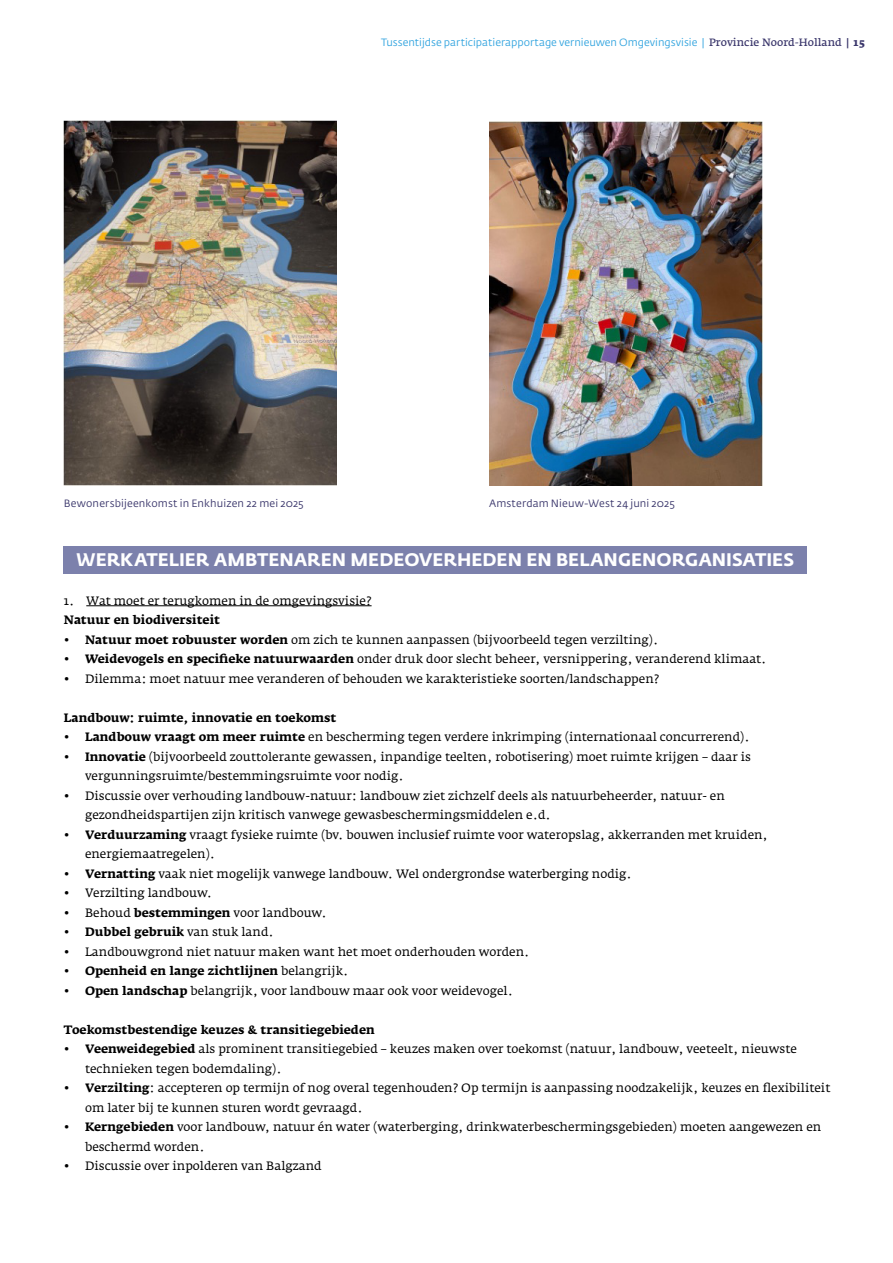
<style>
.page{position:relative;width:893px;height:1263px;background:#fff}
.page>*{position:absolute;margin:0;border:0;box-sizing:border-box;transform-origin:0 0}
.t1{font:700 18px "Fedra Sans Std";color:#fff}
.t2{font:12px/19.5px "Fedra Serif A Std";color:#000}
.t3{font:700 12px "Fedra Serif A Std";color:#000}
.t4{font:10.5px "Fedra Sans Std";color:#32a4df}
.t5{font:10.5px "Fedra Sans Std";letter-spacing:.015em;color:#3a366b}
.s1{font-family:"Fedra Serif A Std";font-weight:600;color:#3a366b}
.s2{font-family:"Fedra Serif A Std";font-weight:700;color:#3a366b}
.s3{font-weight:700}
.s4{font-weight:400}
</style>
<div class="page">
<div style="left:64px;top:546px;width:743px;height:28px;background:#7c81ac"></div>
<hr style="left:86px;top:605px;width:286px;height:1px;background:#000">
<img style="left:64px;top:121px;width:273px;height:364px">
<img style="left:489px;top:121px;width:273px;height:365px">
<p class="t4" style="left:381px;top:36px;width:485px">Tussentijdse participatierapportage vernieuwen Omgevingsvisie | <span class="s1">Provincie Noord-Holland</span> <span class="s2">| 15</span></p>
<p class="t5" style="left:64px;top:497px;width:241px">Bewonersbijeenkomst in Enkhuizen 22 mei 2025</p>
<p class="t5" style="left:489px;top:497px;width:187px">Amsterdam Nieuw-West 24 juni 2025</p>
<h1 class="t1" style="left:77px;top:548px;width:719px">WERKATELIER AMBTENAREN MEDEOVERHEDEN EN BELANGENORGANISATIES</h1>
<p class="t2" style="left:64px;top:591px;width:309px">1. Wat moet er terugkomen in de omgevingsvisie?</p>
<p class="t3" style="left:64px;top:613px;width:158px">Natuur en biodiversiteit</p>
<p class="t2" style="left:64px;top:630px;width:596px">• <span class="s3">Natuur moet robuuster worden</span> om zich te kunnen aanpassen (bijvoorbeeld tegen verzilting).</p>
<p class="t2" style="left:64px;top:649px;width:704px">• <span class="s3">Weidevogels en specifieke natuurwaarden</span> onder druk door slecht beheer, versnippering, veranderend klimaat.</p>
<p class="t2" style="left:64px;top:669px;width:597px">• Dilemma: moet natuur mee veranderen of behouden we karakteristieke soorten/landschappen?</p>
<p class="t3" style="left:64px;top:710px;width:274px">Landbouw: ruimte, innovatie en toekomst</p>
<p class="t2" style="left:64px;top:727px;width:687px">• <span class="s3">Landbouw vraagt om meer ruimte</span> en bescherming tegen verdere inkrimping (internationaal concurrerend).</p>
<p class="t2" style="left:85px;top:747px;width:667px;text-indent:-21px">• <span class="s3">Innovatie</span> (bijvoorbeeld zouttolerante gewassen, inpandige teelten, robotisering) moet ruimte krijgen – daar is vergunningsruimte/bestemmingsruimte voor nodig.</p>
<p class="t2" style="left:85px;top:786px;width:641px;text-indent:-21px">• Discussie over verhouding landbouw-natuur: landbouw ziet zichzelf deels als natuurbeheerder, natuur- en gezondheidspartijen zijn kritisch vanwege gewasbeschermingsmiddelen e.d.</p>
<p class="t2" style="left:85px;top:825px;width:684px;text-indent:-21px">• <span class="s3">Verduurzaming</span> vraagt fysieke ruimte (bv. bouwen inclusief ruimte voor wateropslag, akkerranden met kruiden, energiemaatregelen).</p>
<p class="t2" style="left:64px;top:864px;width:570px">• <span class="s3">Vernatting</span> vaak niet mogelijk vanwege landbouw. Wel ondergrondse waterberging nodig.</p>
<p class="t2" style="left:64px;top:883px;width:150px">• Verzilting landbouw.</p>
<p class="t2" style="left:64px;top:903px;width:264px">• Behoud <span class="s3">bestemmingen</span> voor landbouw.</p>
<p class="t2" style="left:64px;top:922px;width:212px">• <span class="s3">Dubbel gebruik</span> van stuk land.</p>
<p class="t2" style="left:64px;top:942px;width:467px">• Landbouwgrond niet natuur maken want het moet onderhouden worden.</p>
<p class="t3" style="left:64px;top:964px;width:286px"><span class="s4">•</span> Openheid en lange zichtlijnen <span class="s4">belangrijk.</span></p>
<p class="t2" style="left:64px;top:981px;width:451px">• <span class="s3">Open landschap</span> belangrijk, voor landbouw maar ook voor weidevogel.</p>
<p class="t3" style="left:64px;top:1022px;width:312px">Toekomstbestendige keuzes &amp; transitiegebieden</p>
<p class="t2" style="left:85px;top:1039px;width:713px;text-indent:-21px">• <span class="s3">Veenweidegebied</span> als prominent transitiegebied – keuzes maken over toekomst (natuur, landbouw, veeteelt, nieuwste technieken tegen bodemdaling).</p>
<p class="t2" style="left:85px;top:1078px;width:747px;text-indent:-21px">• <span class="s3">Verzilting</span>: accepteren op termijn of nog overal tegenhouden? Op termijn is aanpassing noodzakelijk, keuzes en flexibiliteit om later bij te kunnen sturen wordt gevraagd.</p>
<p class="t2" style="left:85px;top:1117px;width:738px;text-indent:-21px">• <span class="s3">Kerngebieden</span> voor landbouw, natuur én water (waterberging, drinkwaterbeschermingsgebieden) moeten aangewezen en beschermd worden.</p>
<p class="t2" style="left:64px;top:1156px;width:259px">• Discussie over inpolderen van Balgzand</p>
</div>
